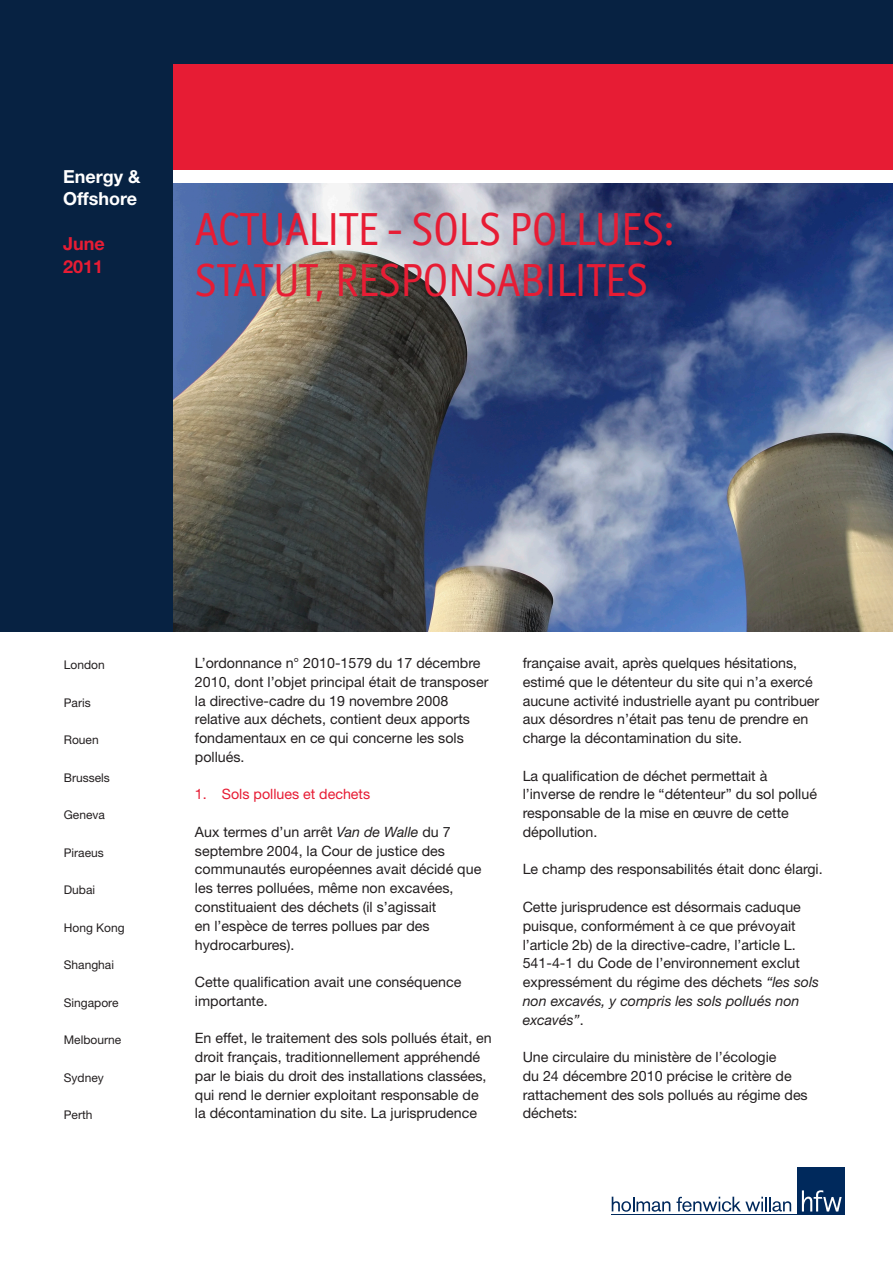
<style>
.page{position:relative;width:893px;height:1263px;background:#fff}
.page>*{position:absolute;margin:0;border:0;box-sizing:border-box;transform-origin:0 0}
.t1{font:46.5px/51px "Officina Display ITC";color:#e71c34}
.t2{font:700 18px/22.5px "Helvetica Neue LT";color:#fff}
.t3{font:700 18px "Helvetica Neue LT";color:#e71c34}
.t4{font:14.25px/18.8px "Helvetica Neue LT";color:#231f20}
.t5{font:14.25px "Helvetica Neue LT";color:#e71c34}
.t6{font:12px "Helvetica Neue LT";color:#231f20}
.s1{font-style:italic}
</style>
<div class="page">
<div style="left:0;top:0;width:893px;height:631px;background:#072242"></div>
<div style="left:174px;top:64px;width:719px;height:563px;background:#e71c34"></div>
<img style="left:174px;top:183px;width:719px;height:448px">
<div style="left:797px;top:1167px;width:48px;height:48px;background:#00295c"></div>
<svg style="left:612px;top:1197px;width:58px;height:15px"></svg>
<svg style="left:676px;top:1197px;width:115px;height:15px"></svg>
<svg style="left:802px;top:1190px;width:40px;height:21px"></svg>
<hr style="left:611px;top:1214px;width:234px;height:1px;background:#00295c">
<div style="left:174px;top:170px;width:719px;height:13px;background:#fff"></div>
<p class="t2" style="left:63px;top:165px;width:79px">Energy &amp;<br>Offshore</p>
<p class="t3" style="left:63px;top:233px;width:43px">June</p>
<p class="t3" style="left:63px;top:255px;width:42px">2011</p>
<p class="t1" style="left:195px;top:203px;width:481px">ACTUALITE - SOLS POLLUES:<br>STATUT, RESPONSABILITES</p>
<p class="t6" style="left:64px;top:658px;width:42px">London</p>
<p class="t6" style="left:64px;top:695px;width:28px">Paris</p>
<p class="t6" style="left:64px;top:733px;width:36px">Rouen</p>
<p class="t6" style="left:64px;top:770px;width:47px">Brussels</p>
<p class="t6" style="left:64px;top:808px;width:43px">Geneva</p>
<p class="t6" style="left:64px;top:845px;width:41px">Piraeus</p>
<p class="t6" style="left:64px;top:883px;width:33px">Dubai</p>
<p class="t6" style="left:64px;top:920px;width:62px">Hong Kong</p>
<p class="t6" style="left:64px;top:958px;width:52px">Shanghai</p>
<p class="t6" style="left:64px;top:995px;width:56px">Singapore</p>
<p class="t6" style="left:64px;top:1033px;width:59px">Melbourne</p>
<p class="t6" style="left:64px;top:1070px;width:42px">Sydney</p>
<p class="t6" style="left:64px;top:1108px;width:30px">Perth</p>
<p class="t4" style="left:195px;top:653px;width:295px">L’ordonnance n° 2010-1579 du 17 décembre 2010, dont l’objet principal était de transposer la directive-cadre du 19 novembre 2008 relative aux déchets, contient deux apports fondamentaux en ce qui concerne les sols pollués.</p>
<p class="t5" style="left:195px;top:786px;width:177px">1. Sols pollues et dechets</p>
<p class="t4" style="left:195px;top:822px;width:288px">Aux termes d’un arrêt <span class="s1">Van de Walle</span> du 7 septembre 2004, la Cour de justice des communautés européennes avait décidé que les terres polluées, même non excavées, constituaient des déchets (il s’agissait<br>en l’espèce de terres pollues par des hydrocarbures).</p>
<p class="t4" style="left:195px;top:972px;width:268px">Cette qualification avait une conséquence importante.</p>
<p class="t4" style="left:195px;top:1028px;width:298px">En effet, le traitement des sols pollués était, en droit français, traditionnellement appréhendé par le biais du droit des installations classées, qui rend le dernier exploitant responsable de la décontamination du site. La jurisprudence</p>
<p class="t4" style="left:523px;top:653px;width:298px">française avait, après quelques hésitations, estimé que le détenteur du site qui n’a exercé aucune activité industrielle ayant pu contribuer aux désordres n’était pas tenu de prendre en charge la décontamination du site.</p>
<p class="t4" style="left:523px;top:766px;width:296px">La qualification de déchet permettait à l’inverse de rendre le “détenteur” du sol pollué responsable de la mise en œuvre de cette dépollution.</p>
<p class="t4" style="left:523px;top:860px;width:301px">Le champ des responsabilités était donc élargi.</p>
<p class="t4" style="left:523px;top:897px;width:298px">Cette jurisprudence est désormais caduque puisque, conformément à ce que prévoyait l’article 2b) de la directive-cadre, l’article L.<br>541-4-1 du Code de l’environnement exclut expressément du régime des déchets <span class="s1">“les sols non excavés, y compris les sols pollués non excavés”</span>.</p>
<p class="t4" style="left:523px;top:1047px;width:287px">Une circulaire du ministère de l’écologie<br>du 24 décembre 2010 précise le critère de rattachement des sols pollués au régime des déchets:</p>
</div>
